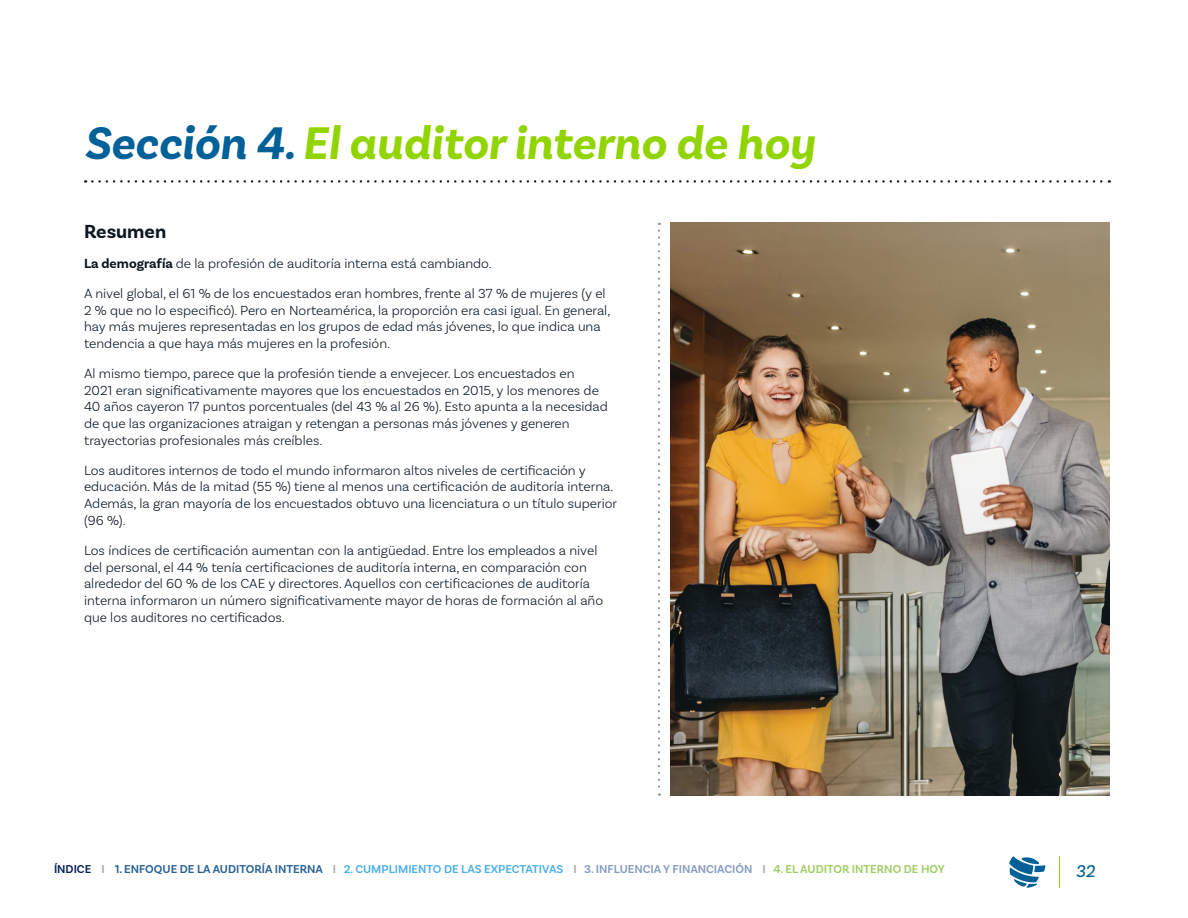
<style>
.page{position:relative;width:1188px;height:918px;background:#fff}
.page>*{position:absolute;margin:0;border:0;box-sizing:border-box;transform-origin:0 0}
.t1{font:italic 700 48px "Basic Sans";color:#91d400}
.t2{font:700 19.8px "Basic Sans";color:#0e1821}
.t3{font:italic 18px "Basic Sans";color:#006098}
.t4{font:300 13.8px/16.6px "Basic Sans";color:#0e1821}
.t5{font:600 12px "Basic Sans";color:#4dafe9}
.s1{color:#006098}
.s2{font-weight:700}
.s3{color:#07215c}
.s4{color:#a7a9ac}
.s5{color:#276194}
.s6{color:#879cbd}
.s7{color:#a0cd63}
</style>
<div class="page">
<svg style="left:1009px;top:856px;width:36px;height:32px"></svg>
<hr style="left:1059px;top:856px;width:1px;height:32px;background:#91d400">
<svg style="left:92px;top:180px;width:1018px;height:3px"></svg>
<svg style="left:658px;top:231px;width:2px;height:565px"></svg>
<img style="left:671px;top:223px;width:439px;height:573px">
<h1 class="t1" style="left:84px;top:114px;width:733px"><span class="s1">Sección 4.</span> El auditor interno de hoy</h1>
<h2 class="t2" style="left:84px;top:219px;width:84px">Resumen</h2>
<p class="t4" style="left:84px;top:248px;width:523px;line-height:30.2px"><span class="s2">La demografía</span> de la profesión de auditoría interna está cambiando.<br>A nivel global, el 61 % de los encuestados eran hombres, frente al 37 % de mujeres (y el</p>
<p class="t4" style="left:84px;top:301px;width:528px">2 % que no lo especificó). Pero en Norteamérica, la proporción era casi igual. En general, hay más mujeres representadas en los grupos de edad más jóvenes, lo que indica una tendencia a que haya más mujeres en la profesión.</p>
<p class="t4" style="left:84px;top:365px;width:525px">Al mismo tiempo, parece que la profesión tiende a envejecer. Los encuestados en<br>2021 eran significativamente mayores que los encuestados en 2015, y los menores de 40 años cayeron 17 puntos porcentuales (del 43 % al 26 %). Esto apunta a la necesidad de que las organizaciones atraigan y retengan a personas más jóvenes y generen trayectorias profesionales más creíbles.</p>
<p class="t4" style="left:84px;top:462px;width:535px">Los auditores internos de todo el mundo informaron altos niveles de certificación y educación. Más de la mitad (55 %) tiene al menos una certificación de auditoría interna.<br>Además, la gran mayoría de los encuestados obtuvo una licenciatura o un título superior (96 %).</p>
<p class="t4" style="left:84px;top:542px;width:521px">Los índices de certificación aumentan con la antigüedad. Entre los empleados a nivel del personal, el 44 % tenía certificaciones de auditoría interna, en comparación con alrededor del 60 % de los CAE y directores. Aquellos con certificaciones de auditoría interna informaron un número significativamente mayor de horas de formación al año que los auditores no certificados.</p>
<p class="t5" style="left:54px;top:862px;width:892px"><span class="s3">ÍNDICE</span> <span class="s4">I</span> <span class="s5">1. ENFOQUE DE LA AUDITORÍA INTERNA</span> <span class="s4">I</span> 2. CUMPLIMIENTO DE LAS EXPECTATIVAS <span class="s4">I</span> <span class="s6">3. INFLUENCIA Y FINANCIACIÓN</span> <span class="s4">I</span> <span class="s7">4. EL AUDITOR INTERNO DE HOY</span></p>
<h3 class="t3" style="left:1076px;top:861px;width:21px">32</h3>
</div>
